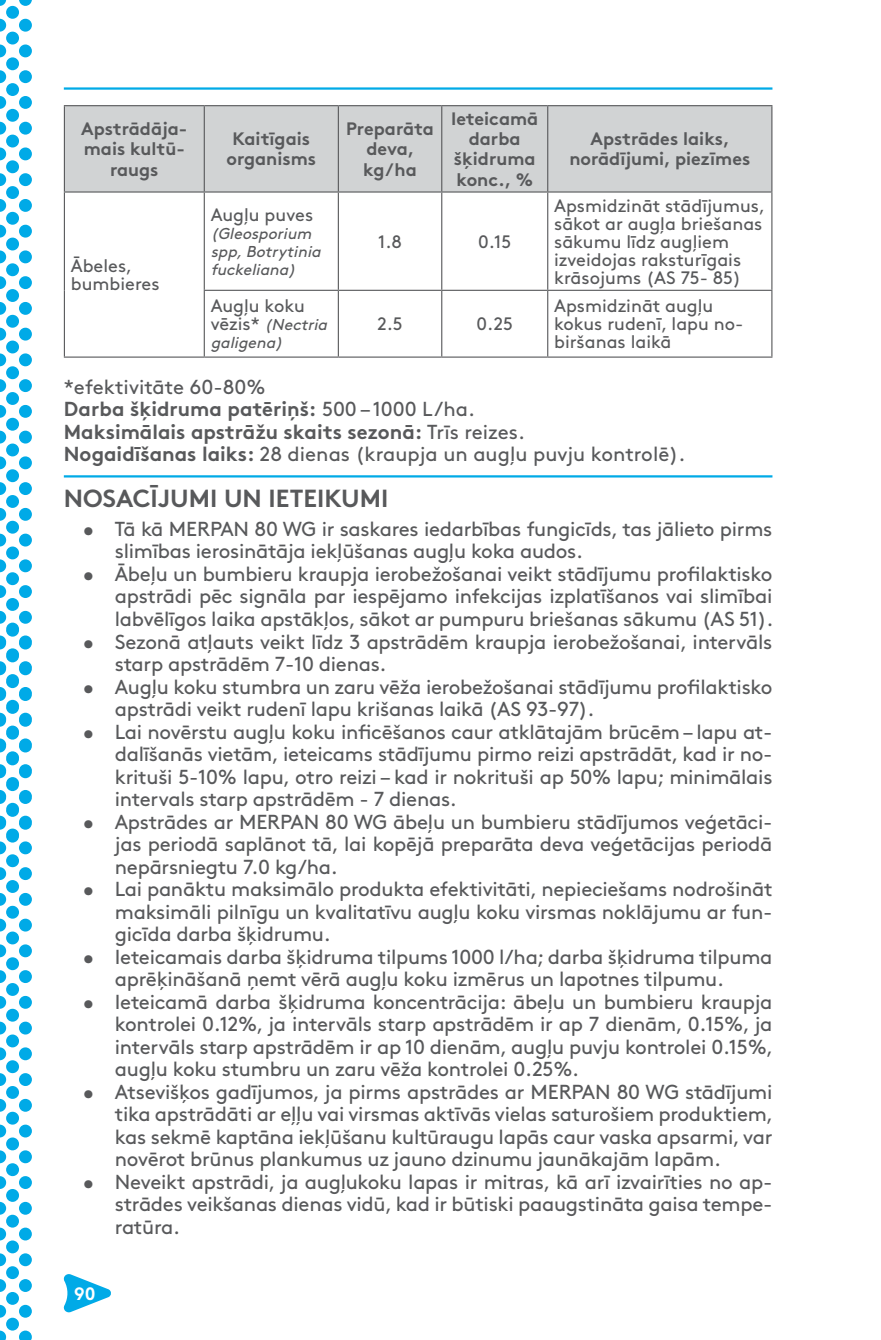
<style>
.page{position:relative;width:881px;height:1340px;background:#fff}
.page>*{position:absolute;margin:0;border:0;box-sizing:border-box;transform-origin:0 0}
.t1{font:700 24.75px "Brown";color:#58595b}
.t2{font:20.25px/22.5px "Brown Pro";letter-spacing:-.015em;color:#58595b;text-align:justify}
.t3{font:700 20.25px/22.5px "Brown";color:#58595b}
.t4{font:18px/18px "Brown Pro";color:#58595b}
.t5{font:700 18px/20.2px "Brown";color:#58595b;text-align:center}
.t6{font:700 18px "Brown";color:#fff}
.t7{font:italic 15.75px/18px "Brown Pro";color:#58595b}
.s1{font-style:normal;font-size:18px}
.s2{font-family:"Brown Pro";font-weight:400}
.s3{font-family:"Brown";font-weight:700}
</style>
<div class="page">
<div style="left:65px;top:106px;width:706px;height:85px;background:#d1d3d4"></div>
<hr style="left:64px;top:105px;width:140px;height:1px;background:#58595b">
<hr style="left:64px;top:106px;width:1px;height:85px;background:#58595b">
<hr style="left:204px;top:105px;width:134px;height:1px;background:#58595b">
<hr style="left:204px;top:106px;width:1px;height:85px;background:#58595b">
<hr style="left:338px;top:105px;width:103px;height:1px;background:#58595b">
<hr style="left:337px;top:106px;width:2px;height:85px;background:#58595b">
<hr style="left:441px;top:105px;width:106px;height:1px;background:#58595b">
<hr style="left:441px;top:106px;width:1px;height:85px;background:#58595b">
<hr style="left:547px;top:105px;width:225px;height:1px;background:#58595b">
<hr style="left:547px;top:106px;width:1px;height:85px;background:#58595b">
<hr style="left:771px;top:106px;width:1px;height:85px;background:#58595b">
<hr style="left:64px;top:191px;width:140px;height:1px;background:#58595b">
<hr style="left:64px;top:192px;width:1px;height:98px;background:#58595b">
<hr style="left:64px;top:290px;width:1px;height:66px;background:#58595b">
<hr style="left:64px;top:356px;width:140px;height:2px;background:#58595b">
<hr style="left:204px;top:191px;width:134px;height:1px;background:#58595b">
<hr style="left:204px;top:192px;width:1px;height:98px;background:#58595b">
<hr style="left:338px;top:191px;width:103px;height:1px;background:#58595b">
<hr style="left:337px;top:192px;width:2px;height:98px;background:#58595b">
<hr style="left:441px;top:191px;width:106px;height:1px;background:#58595b">
<hr style="left:441px;top:192px;width:1px;height:98px;background:#58595b">
<hr style="left:547px;top:191px;width:225px;height:1px;background:#58595b">
<hr style="left:547px;top:192px;width:1px;height:98px;background:#58595b">
<hr style="left:771px;top:192px;width:1px;height:98px;background:#58595b">
<hr style="left:204px;top:290px;width:134px;height:1px;background:#58595b">
<hr style="left:204px;top:291px;width:1px;height:65px;background:#58595b">
<hr style="left:338px;top:290px;width:103px;height:1px;background:#58595b">
<hr style="left:337px;top:291px;width:2px;height:65px;background:#58595b">
<hr style="left:441px;top:290px;width:106px;height:1px;background:#58595b">
<hr style="left:441px;top:291px;width:1px;height:65px;background:#58595b">
<hr style="left:547px;top:290px;width:225px;height:1px;background:#58595b">
<hr style="left:547px;top:291px;width:1px;height:65px;background:#58595b">
<hr style="left:771px;top:291px;width:1px;height:65px;background:#58595b">
<hr style="left:204px;top:356px;width:134px;height:2px;background:#58595b">
<hr style="left:338px;top:356px;width:103px;height:2px;background:#58595b">
<hr style="left:441px;top:356px;width:106px;height:2px;background:#58595b">
<hr style="left:547px;top:356px;width:225px;height:2px;background:#58595b">
<hr style="left:64px;top:475px;width:708px;height:2px;background:#00aae7">
<hr style="left:64px;top:87px;width:708px;height:3px;background:#00aae7">
<svg style="left:0;top:0;width:32px;height:1339px"></svg>
<svg style="left:63px;top:1274px;width:48px;height:38px"></svg>
<p class="t5" style="left:81px;top:117px;width:108px">Apstrādāja&shy;mais kultū&shy;raugs</p>
<p class="t5" style="left:226px;top:127px;width:91px">Kaitīgais organisms</p>
<p class="t5" style="left:346px;top:117px;width:89px">Preparāta deva, kg/ha</p>
<p class="t5" style="left:451px;top:106px;width:89px">Ieteicamā darba šķidruma konc., %</p>
<p class="t4" style="left:71px;top:255px;width:90px">Ābeles, bumbieres</p>
<p class="t4" style="left:211px;top:204px;width:104px">Augļu puves</p>
<p class="t7" style="left:210px;top:223px;width:116px">(Gleosporium spp,Botrytinia fuckeliana)</p>
<p class="t4" style="left:378px;top:231px;width:25px">1.8</p>
<p class="t4" style="left:478px;top:231px;width:35px">0.15</p>
<p class="t4" style="left:210px;top:296px;width:96px">Augļu koku</p>
<p class="t7" style="left:210px;top:315px;width:122px"><span class="s1">v ē z i s *</span> (Nectria galigena)</p>
<p class="t4" style="left:377px;top:314px;width:27px">2.5</p>
<p class="t4" style="left:476px;top:314px;width:38px">0.25</p>
<p class="t5" style="left:569px;top:127px;width:182px">Apstrādes laiks, norādījumi, piezīmes</p>
<p class="t4" style="left:554px;top:195px;width:212px">Apsmidzināt stādījumus, sākot ar augļa briešanas sākumu līdz augļiem izveidojas raksturīgais krāsojums (AS 75- 85)</p>
<p class="t4" style="left:554px;top:296px;width:191px">Apsmidzināt augļu kokus rudenī, lapu no&shy;biršanas laikā</p>
<p class="t2" style="left:64px;top:374px;width:203px">*efektivitāte 60-80%</p>
<p class="t3" style="left:64px;top:396px;width:462px">Darba šķidruma patēriņš: <span class="s2">500 – 1000 L/ha.<br></span>Maksimālais apstrāžu skaits sezonā: <span class="s2">Trīs reizes.</span></p>
<p class="t2" style="left:64px;top:441px;width:622px"><span class="s3">Nogaidīšanas laiks:</span> 28 dienas (kraupja un augļu puvju kontrolē).</p>
<p class="t1" style="left:64px;top:478px;width:326px">NOSACĪJUMI UN IETEIKUMI</p>
<p class="t2" style="left:115px;top:516px;width:658px;text-indent:-32px">• Tā kā MERPAN 80 WG ir saskares iedarbības fungicīds, tas jālieto pirms slimības ierosinātāja iekļūšanas augļu koka audos.</p>
<p class="t2" style="left:115px;top:561px;width:659px;text-indent:-32px">• Ābeļu un bumbieru kraupja ierobežošanai veikt stādījumu profilaktisko apstrādi pēc signāla par iespējamo infekcijas izplatīšanos vai slimībai labvēlīgos laika apstākļos, sākot ar pumpuru briešanas sākumu (AS 51).</p>
<p class="t2" style="left:115px;top:628px;width:658px;text-indent:-32px">• Sezonā atļauts veikt līdz 3 apstrādēm kraupja ierobežošanai, intervāls starp apstrādēm 7-10 dienas.</p>
<p class="t2" style="left:115px;top:673px;width:658px;text-indent:-32px">• Augļu koku stumbra un zaru vēža ierobežošanai stādījumu profilaktisko apstrādi veikt rudenī lapu krišanas laikā (AS 93-97).</p>
<p class="t2" style="left:115px;top:718px;width:659px;text-indent:-32px">• Lai novērstu augļu koku inficēšanos caur atklātajām brūcēm – lapu at&shy;dalīšanās vietām, ieteicams stādījumu pirmo reizi apstrādāt, kad ir no&shy;krituši 5-10% lapu, otro reizi – kad ir nokrituši ap 50% lapu; minimālais intervals starp apstrādēm - 7 dienas.</p>
<p class="t2" style="left:115px;top:808px;width:658px;text-indent:-32px">• Apstrādes ar MERPAN 80 WG ābeļu un bumbieru stādījumos veģetāci&shy;jas periodā saplānot tā, lai kopējā preparāta deva veģetācijas periodā nepārsniegtu 7.0 kg/ha.</p>
<p class="t2" style="left:115px;top:876px;width:659px;text-indent:-32px">• Lai panāktu maksimālo produkta efektivitāti, nepieciešams nodrošināt maksimāli pilnīgu un kvalitatīvu augļu koku virsmas noklājumu ar fun&shy;gicīda darba šķidrumu.</p>
<p class="t2" style="left:115px;top:943px;width:658px;text-indent:-32px">• Ieteicamais darba šķidruma tilpums 1000 l/ha; darba šķidruma tilpuma aprēķināšanā ņemt vērā augļu koku izmērus un lapotnes tilpumu.</p>
<p class="t2" style="left:115px;top:988px;width:659px;text-indent:-32px">• Ieteicamā darba šķidruma koncentrācija: ābeļu un bumbieru kraupja kontrolei 0.12%, ja intervāls starp apstrādēm ir ap 7 dienām, 0.15%, ja intervāls starp apstrādēm ir ap 10 dienām, augļu puvju kontrolei 0.15%, augļu koku stumbru un zaru vēža kontrolei 0.25%.</p>
<p class="t2" style="left:115px;top:1078px;width:659px;text-indent:-32px">• Atsevišķos gadījumos, ja pirms apstrādes ar MERPAN 80 WG stādījumi tika apstrādāti ar eļļu vai virsmas aktīvās vielas saturošiem produktiem, kas sekmē kaptāna iekļūšanu kultūraugu lapās caur vaska apsarmi, var novērot brūnus plankumus uz jauno dzinumu jaunākajām lapām.</p>
<p class="t2" style="left:115px;top:1168px;width:658px;text-indent:-32px">• Neveikt apstrādi, ja augļukoku lapas ir mitras, kā arī izvairīties no ap&shy;strādes veikšanas dienas vidū, kad ir būtiski paaugstināta gaisa tempe&shy;ratūra.</p>
<p class="t6" style="left:74px;top:1278px;width:23px">90</p>
</div>
